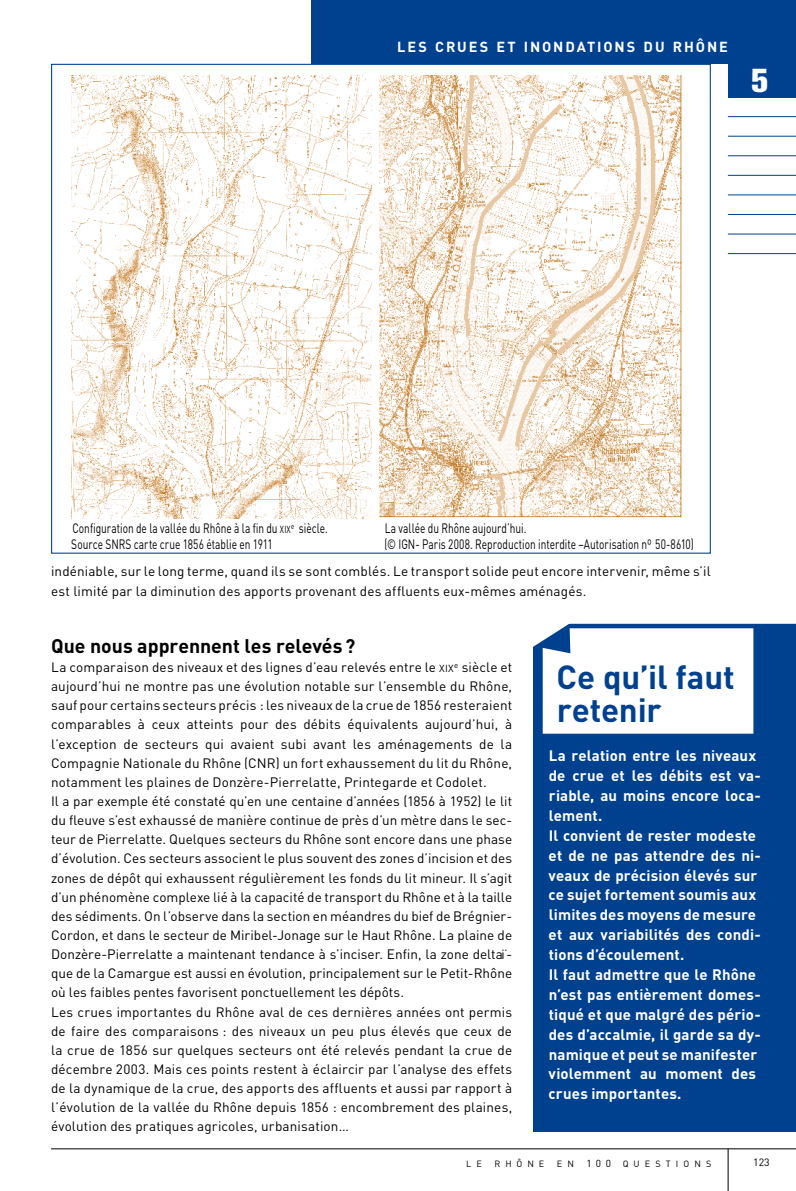
<style>
.page{position:relative;width:796px;height:1191px;background:#fff}
.page>*{position:absolute;margin:0;border:0;box-sizing:border-box;transform-origin:0 0}
.t1{font:700 33px/33px "DIN";letter-spacing:-.005em;color:#00418f}
.t2{font:800 32.85px "Akzidenz Grotesk BE";color:#fff}
.t3{font:700 19.5px "DIN";color:#000}
.t4{font:700 15px/19.8px "DIN";letter-spacing:.005em;color:#fff}
.t5{font:700 14.4px "DIN";letter-spacing:.13em;color:#fff}
.t6{font:13.5px/19.2px "DIN";letter-spacing:.01em;color:#000}
.t7{font:13.5px "DIN";letter-spacing:.01em;color:#000;scale:.75 1}
.t8{font:10.5px "DIN";color:#000}
.t9{font:9px "DIN";letter-spacing:.555em;color:#000}
.s1{font-size:10.2px}
</style>
<div class="page">
<hr style="left:51px;top:1148px;width:744px;height:1px;background:#000">
<hr style="left:727px;top:1148px;width:1px;height:43px;background:#000">
<hr style="left:727px;top:214px;width:68px;height:1px;background:#00418f">
<hr style="left:727px;top:234px;width:68px;height:1px;background:#00418f">
<hr style="left:727px;top:253px;width:68px;height:1px;background:#00418f">
<div style="left:727px;top:0;width:68px;height:98px;background:#00418f"></div>
<div style="left:310px;top:0;width:485px;height:64px;background:#00418f"></div>
<hr style="left:727px;top:116px;width:68px;height:1px;background:#00418f">
<hr style="left:727px;top:136px;width:68px;height:1px;background:#00418f">
<hr style="left:727px;top:155px;width:68px;height:1px;background:#00418f">
<hr style="left:727px;top:175px;width:68px;height:1px;background:#00418f">
<hr style="left:727px;top:194px;width:68px;height:1px;background:#00418f">
<div style="left:533px;top:627px;width:262px;height:504px;background:#00418f"></div>
<div style="left:544px;top:616px;width:207px;height:116px;background:#fff"></div>
<div style="left:542px;top:614px;width:211px;height:119px;border:3px solid #fff"></div>
<div style="left:517px;top:605px;width:278px;height:20px;background:#fff"></div>
<hr style="left:522px;top:624px;width:273px;height:4px;background:#00418f">
<svg style="left:522px;top:623px;width:62px;height:31px"></svg>
<img style="left:379px;top:76px;width:303px;height:442px">
<img style="left:71px;top:76px;width:300px;height:442px">
<p class="t5" style="left:397px;top:37px;width:332px">LES CRUES ET INONDATIONS DU RHÔNE</p>
<h2 class="t2" style="left:750px;top:62px;width:19px">5</h2>
<p class="t7" style="left:72px;top:520px;width:342px">Configuration de la vallée du Rhône à la fin du <span class="s1">XIX</span><sup>e</sup> siècle.</p>
<p class="t7" style="left:384px;top:520px;width:190px">La vallée du Rhône aujourd’hui.</p>
<p class="t7" style="left:71px;top:536px;width:270px">Source SNRS carte crue 1856 établie en 1911</p>
<p class="t7" style="left:384px;top:536px;width:414px">(© I GN - Paris 2008. Reproduction interdite –Autorisation nº 50-8610)</p>
<p class="t6" style="left:51px;top:561px;width:660px">indéniable, sur le long terme, quand ils se sont comblés. Le transport solide peut encore intervenir, même s’il est limité par la diminution des apports provenant des affluents eux-mêmes aménagés.</p>
<h3 class="t3" style="left:51px;top:633px;width:305px">Que nous apprennent les relevés?</h3>
<p class="t6" style="left:51px;top:657px;width:462px">La comparaison des niveaux et des lignes d’eau relevés entre le <span class="s1">XIX</span><sup>e</sup> siècle et aujourd’hui ne montre pas une évolution notable sur l’ensemble du Rhône, sauf pour certains secteurs précis : les niveaux de la crue de 1856 resteraient comparables à ceux atteints pour des débits équivalents aujourd’hui, à l’exception de secteurs qui avaient subi avant les aménagements de la Compagnie Nationale du Rhône (CNR) un fort exhaussement du lit du Rhône, notamment les plaines de Donzère-Pierrelatte, Printegarde et Codolet.<br>I l a par exemple été constaté qu’en une centaine d’années (1856 à 1952) le lit du fleuve s’est exhaussé de manière continue de près d’un mètre dans le sec&shy;teur de Pierrelatte. Quelques secteurs du Rhône sont encore dans une phase d’évolution. Ces secteurs associent le plus souvent des zones d’incision et des zones de dépôt qui exhaussent régulièrement les fonds du lit mineur. I l s’agit d’un phénomène complexe lié à la capacité de transport du Rhône et à la taille des sédiments. On l’observe dans la section en méandres du bief de Brégnier-Cordon, et dans le secteur de Miribel-Jonage sur le Haut Rhône. La plaine de Donzère-Pierrelatte a maintenant tendance à s’inciser. Enfin, la zone deltaï&shy;que de la Camargue est aussi en évolution, principalement sur le Petit-Rhône où les faibles pentes favorisent ponctuellement les dépôts.<br>Les crues importantes du Rhône aval de ces dernières années ont permis de faire des comparaisons : des niveaux un peu plus élevés que ceux de la crue de 1856 sur quelques secteurs ont été relevés pendant la crue de décembre 2003. Mais ces points restent à éclaircir par l’analyse des effets de la dynamique de la crue, des apports des affluents et aussi par rapport à l’évolution de la vallée du Rhône depuis 1856 : encombrement des plaines, évolution des pratiques agricoles, urbanisation…</p>
<h1 class="t1" style="left:556px;top:658px;width:180px">Ce qu’il faut retenir</h1>
<p class="t4" style="left:548px;top:745px;width:213px">La relation entre les niveaux de crue et les débits est va&shy;riable, au moins encore loca&shy;lement.<br>Il convient de rester modeste et de ne pas attendre des ni&shy;veaux de précision élevés sur ce sujet fortement soumis aux limites des moyens de mesure et aux variabilités des condi&shy;tions d’écoulement.<br>Il faut admettre que le Rhône n’est pas entièrement domes&shy;tiqué et que malgré des pério&shy;des d’accalmie, il garde sa dy&shy;namique et peut se manifester violemment au moment des crues importantes.</p>
<p class="t9" style="left:466px;top:1157px;width:17px">L E</p>
<p class="t9" style="left:494px;top:1157px;width:51px">RHÔNE</p>
<p class="t9" style="left:556px;top:1157px;width:156px">EN <span class="s1">100</span> QUESTIONS</p>
<p class="t8" style="left:752px;top:1155px;width:18px">123</p>
</div>
